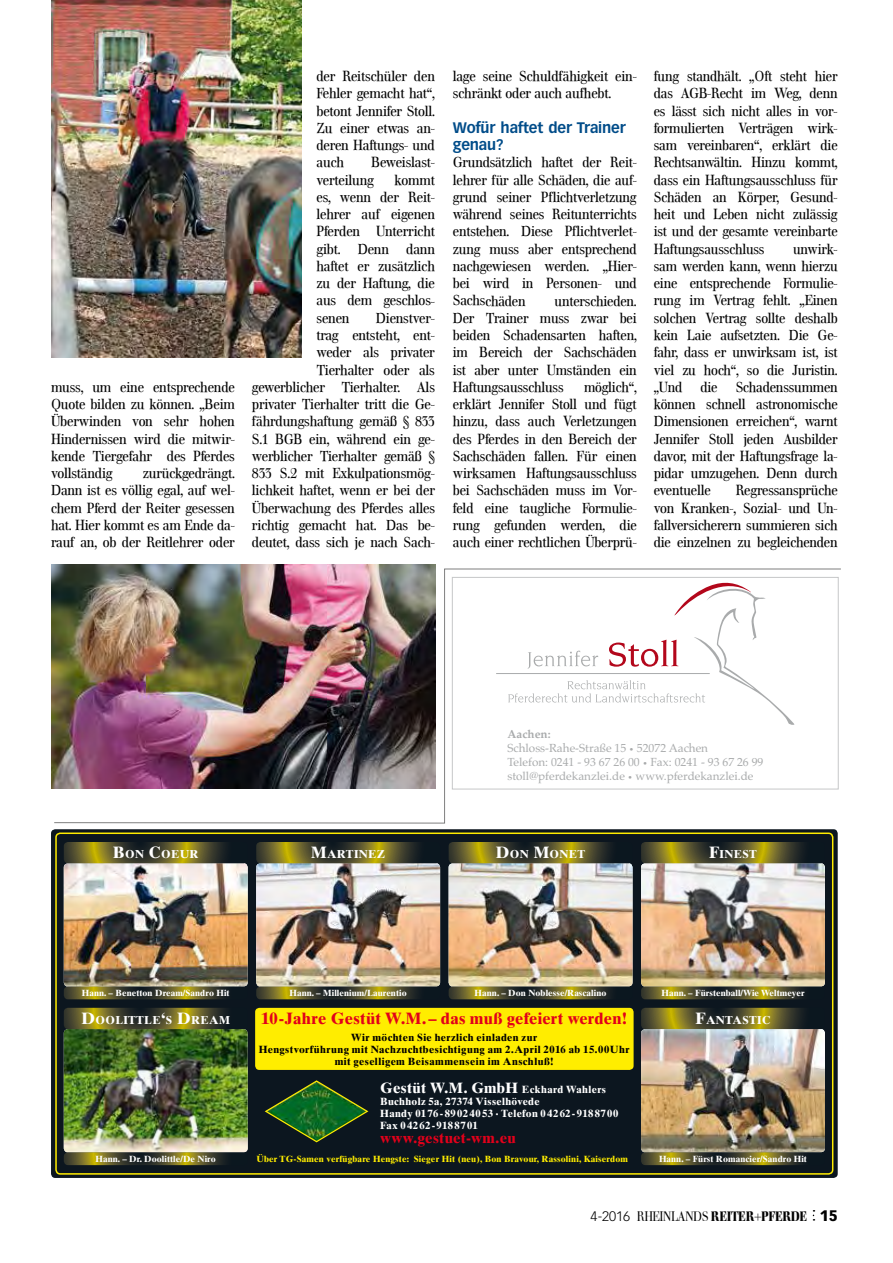
<style>
.page{position:relative;width:893px;height:1263px;background:#fff}
.page>*{position:absolute;margin:0;border:0;box-sizing:border-box;transform-origin:0 0}
.t1{font:700 25.5px/34.5px "Vectora LT";color:#000;text-align:center}
.t2{font:700 16.5px "Times Ten";letter-spacing:.015em;color:#e2001a}
.t3{font:700 15px "Times Ten";letter-spacing:.02em;color:#fff}
.t4{font:700 15px/17.2px "Vectora LT";letter-spacing:-.015em;color:#004c89}
.t5{font:700 15px "Times Ten";letter-spacing:.025em;color:#e2001a}
.t6{font:300 14.25px/17.2px "Walburn Text";letter-spacing:-.015em;color:#000;text-align:justify}
.t7{font:13.5px "Walburn Ultra";color:#000}
.t8{font:11.7px/14.1px "Palatino Roman OV VMCULA";color:#a9abac}
.t9{font:700 11.55px "Times Ten";letter-spacing:.03em;color:#fff}
.t10{font:700 10.5px/12px "Times Ten";letter-spacing:.04em;color:#000;text-align:center}
.t11{font:700 10.5px/12px "Times Ten";letter-spacing:.04em;color:#fff}
.t12{font:700 9px "Times Ten";letter-spacing:.01em;color:#fff}
.t13{font:700 9px "Times Ten";letter-spacing:.02em;color:#ffed00}
.s1{font-size:16.5px}
.s2{font-family:"Palatino Bold OV UMCULA"}
.s3{font-size:7.8px}
.s4{font-size:10.5px}
.s5{font-family:"Vectora LT";font-weight:300}
.s6{font-family:"Walburn";font-weight:300}
.s7{font-family:"Vectora LT";font-weight:900;font-size:15px}
</style>
<div class="page">
<img style="left:51px;top:564px;width:385px;height:225px">
<img style="left:51px;top:0;width:251px;height:357px">
<img style="left:53px;top:568px;width:788px;height:256px">
<div style="left:51px;top:829px;width:787px;height:349px;background:#0c161f;border-radius:4px"></div>
<div style="left:55px;top:832px;width:778px;height:343px;border:2px solid #ffec00;border-radius:4px"></div>
<img style="left:264px;top:1080px;width:105px;height:63px">
<div style="left:255px;top:1008px;width:379px;height:62px;background:#ffed00;border-radius:4px"></div>
<img style="left:641px;top:1029px;width:184px;height:123px">
<svg style="left:641px;top:1152px;width:181px;height:13px"></svg>
<svg style="left:641px;top:1008px;width:162px;height:21px;background:#605b26"></svg>
<img style="left:64px;top:1029px;width:184px;height:123px">
<svg style="left:64px;top:1152px;width:181px;height:13px"></svg>
<svg style="left:64px;top:1008px;width:162px;height:21px;background:#605b26"></svg>
<img style="left:256px;top:863px;width:184px;height:123px">
<svg style="left:256px;top:986px;width:182px;height:13px"></svg>
<svg style="left:256px;top:842px;width:162px;height:21px;background:#605b26"></svg>
<img style="left:449px;top:863px;width:183px;height:123px">
<svg style="left:449px;top:986px;width:181px;height:13px"></svg>
<svg style="left:449px;top:842px;width:162px;height:21px;background:#605b26"></svg>
<img style="left:641px;top:863px;width:184px;height:123px">
<svg style="left:641px;top:986px;width:182px;height:13px"></svg>
<svg style="left:641px;top:842px;width:162px;height:21px;background:#605b26"></svg>
<img style="left:64px;top:863px;width:184px;height:123px">
<svg style="left:64px;top:986px;width:181px;height:13px"></svg>
<svg style="left:64px;top:842px;width:162px;height:21px;background:#605b26"></svg>
<div style="left:453px;top:578px;width:385px;height:210px;background:#fff"></div>
<div style="left:452px;top:577px;width:387px;height:212px;border:1px solid #c6c7c8"></div>
<svg style="left:508px;top:583px;width:286px;height:142px"></svg>
<hr style="left:496px;top:673px;width:214px;height:1px;background:#a9abac">
<p class="t6" style="left:51px;top:379px;width:185px">muss, um eine entsprechende Quote bilden zu können. „Beim Überwinden von sehr hohen Hindernissen wird die mitwir&shy;kende Tiergefahr des Pferdes vollständig</p>
<p class="t6" style="left:51px;top:465px;width:185px;text-indent:92px">zurückgedrängt.<br>Dann ist es völlig egal, auf wel&shy;chem Pferd der Reiter gesessen hat. Hier kommt es am Ende da&shy;rauf an, ob der Reitlehrer oder</p>
<p class="t6" style="left:316px;top:68px;width:120px">der Reitschüler den Fehler gemacht hat“, betont Jennifer Stoll.<br>Zu einer etwas an&shy;deren Haftungs- und auch</p>
<p class="t6" style="left:316px;top:154px;width:120px;text-indent:55px">Beweislast&shy;verteilung</p>
<p class="t6" style="left:316px;top:172px;width:120px;text-indent:78px">kommt es, wenn der Reit&shy;lehrer auf eigenen Pferden Unterricht gibt. Denn dann haftet er zusätzlich zu der Haftung, die aus dem geschlos&shy;senen</p>
<p class="t6" style="left:252px;top:310px;width:185px;text-align:right">Dienstver-<br>trag entsteht, ent-<br>weder als privater<br>Tierhalter oder als gewerblicher Tierhalter. Als privater Tierhalter tritt die Ge&shy;fährdungshaftung gemäß § 833<br>S.1 BGB ein, während ein ge&shy;werblicher Tierhalter gemäß §<br>833 S.2 mit Exkulpationsmög&shy;lichkeit haftet, wenn er bei der<br>Überwachung des Pferdes alles richtig gemacht hat. Das be&shy;deutet, dass sich je nach Sach-</p>
<p class="t6" style="left:453px;top:68px;width:185px">lage seine Schuldfähigkeit ein&shy;schränkt oder auch aufhebt.</p>
<p class="t4" style="left:453px;top:119px;width:174px">Wofür haftet der Trainer genau?</p>
<p class="t6" style="left:453px;top:154px;width:185px">Grundsätzlich haftet der Reit&shy;lehrer für alle Schäden, die auf&shy;grund seiner Pflichtverletzung während seines Reitunterrichts entstehen. Diese Pflichtverlet&shy;zung muss aber entsprechend nachgewiesen werden. „Hier&shy;bei wird in Personen- und Sachschäden</p>
<p class="t6" style="left:453px;top:292px;width:185px;text-indent:102px">unterschieden.<br>Der Trainer muss zwar bei beiden Schadensarten haften, im Bereich der Sachschäden ist aber unter Umständen ein Haftungsausschluss</p>
<p class="t6" style="left:453px;top:379px;width:185px;text-indent:131px">möglich“, erklärt Jennifer Stoll und fügt hinzu, dass auch Verletzungen des Pferdes in den Bereich der Sachschäden fallen. Für einen wirksamen Haftungsausschluss bei Sachschäden muss im Vor&shy;feld eine taugliche Formulie&shy;rung gefunden werden, die auch einer rechtlichen Überprü-</p>
<p class="t6" style="left:654px;top:68px;width:185px">fung standhält. „Oft steht hier das AGB-Recht im Weg, denn es lässt sich nicht alles in vor&shy;formulierten Verträgen wirk&shy;sam vereinbaren“, erklärt die Rechtsanwältin. Hinzu kommt, dass ein Haftungsausschluss für Schäden an Körper, Gesund&shy;heit und Leben nicht zulässig ist und der gesamte vereinbarte Haftungsausschluss</p>
<p class="t6" style="left:654px;top:241px;width:185px;text-indent:139px">unwirk&shy;sam werden kann, wenn hierzu eine entsprechende Formulie&shy;rung im Vertrag fehlt. „Einen solchen Vertrag sollte deshalb kein Laie aufsetzten. Die Ge&shy;fahr, dass er unwirksam ist, ist viel zu hoch“, so die Juristin. „Und</p>
<p class="t6" style="left:654px;top:379px;width:185px;text-indent:82px">Schadenssummen können schnell astronomische Dimensionen erreichen“, warnt Jennifer Stoll jeden Ausbilder davor, mit der Haftungsfrage la&shy;pidar umzugehen. Denn durch eventuelle</p>
<p class="t6" style="left:700px;top:379px;width:19px">die</p>
<p class="t6" style="left:654px;top:482px;width:185px;text-indent:82px">Regressansprüche von Kranken-, Sozial- und Un&shy;fallversicherern summieren sich die einzelnen zu begleichenden</p>
<p class="t9" style="left:113px;top:847px;width:87px"><span class="s1">B</span>ON <span class="s1">C</span>OEUR</p>
<p class="t9" style="left:311px;top:847px;width:76px"><span class="s1">M</span>ARTINEZ</p>
<p class="t8" style="left:507px;top:727px;width:258px"><span class="s2">Aachen:<br></span>Schloss-Rahe-Straße 15 <span class="s3">•</span> 52072 Aachen<br>Telefon: 0241 - 93 67 26 00 <span class="s3">•</span> Fax: 0241 - 93 67 26 99 stoll@pferdekanzlei.de <span class="s3">•</span> www.pferdekanzlei.de</p>
<p class="t9" style="left:496px;top:847px;width:91px"><span class="s1">D</span>ON <span class="s1">M</span>ONET</p>
<p class="t9" style="left:709px;top:847px;width:49px"><span class="s1">F</span>INEST</p>
<p class="t12" style="left:82px;top:987px;width:149px">Hann. – Benetton Dream/Sandro Hit</p>
<p class="t9" style="left:81px;top:1013px;width:150px"><span class="s1">D</span>OOLITTLE<span class="s1">‘</span>S <span class="s1">D</span>REAM</p>
<p class="t12" style="left:290px;top:987px;width:119px">Hann. – Millenium/Laurentio</p>
<p class="t12" style="left:475px;top:987px;width:133px">Hann. – Don Noblesse/Rascalino</p>
<p class="t1" style="left:315px;top:987px;width:265px">Gestüt WM<br>1/3 4c (185 x 86 mm)</p>
<p class="t2" style="left:261px;top:1009px;width:368px">10-Jahre Gestüt W.M. – das muß gefeiert werden!</p>
<p class="t10" style="left:259px;top:1031px;width:372px">Wir möchten Sie herzlich einladen zur<br>Hengstvorführung mit Nachzuchtbesichtigung am 2.April 2016 ab 15.00Uhr mit geselligem Beisammensein im Anschluß!</p>
<p class="t12" style="left:661px;top:987px;width:144px">Hann. – Fürstenball/Wie Weltmeyer</p>
<p class="t9" style="left:696px;top:1013px;width:76px"><span class="s1">F</span>ANTASTIC</p>
<p class="t12" style="left:96px;top:1153px;width:122px">Hann. – Dr. Doolittle/De Niro</p>
<p class="t3" style="left:380px;top:1079px;width:227px">Gestüt W.M. GmbH <span class="s4">Eckhard Wahlers</span></p>
<p class="t11" style="left:380px;top:1095px;width:240px">Buchholz 5a, 27374 Visselhövede<br>Handy 0176-89024053 · Telefon 04262-9188700<br>Fax 04262-9188701</p>
<p class="t5" style="left:380px;top:1129px;width:137px">www.gestuet-wm.eu</p>
<p class="t13" style="left:256px;top:1153px;width:373px">Über TG-Samen verfügbare Hengste: Sieger Hit (neu), Bon Bravour, Rassolini, Kaiserdom</p>
<p class="t12" style="left:659px;top:1153px;width:149px">Hann. – Fürst Romancier/Sandro Hit</p>
<p class="t7" style="left:591px;top:1208px;width:249px"><span class="s5">4-2016</span> <span class="s6">RHEINLANDS</span> REITER+PFERDE <span class="s7">15</span></p>
</div>
